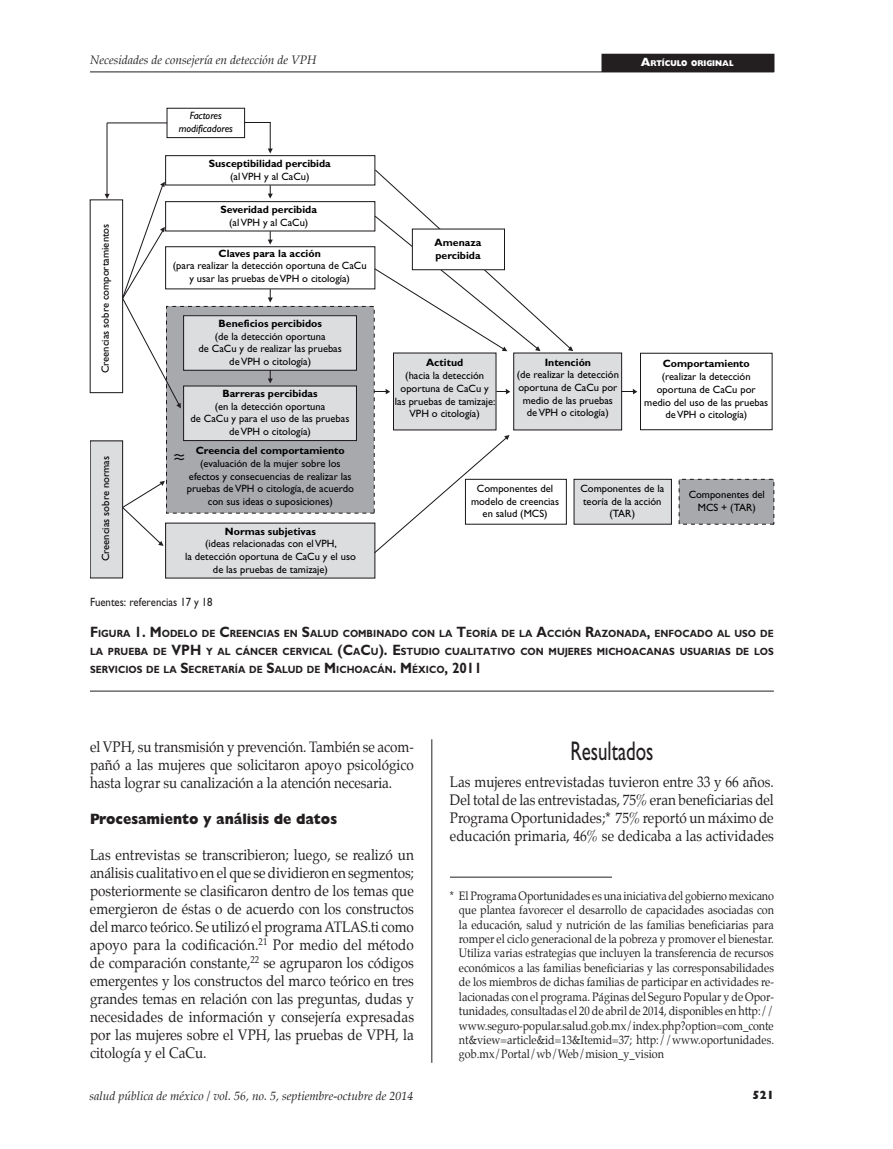
<style>
.page{position:relative;width:893px;height:1149px;background:#fff}
.page>*{position:absolute;margin:0;border:0;box-sizing:border-box;transform-origin:0 0}
.t1{font:27px "Gill Sans";color:#231f20;scale:.7 1}
.t2{font:18.6px "Myriad Pro";color:#000}
.t3{font:15px/18px "Palatino";color:#231f20;text-align:justify;scale:.9 1}
.t4{font:800 15px "Gill Sans";color:#231f20;scale:.9 1}
.t5{font:12px/14.4px "Palatino";color:#231f20;text-align:justify;scale:.9 1}
.t6{font:italic 12px "Palatino";color:#231f20}
.t7{font:12px "Gill Sans";color:#231f20;scale:.9 1}
.t8{font:800 12px "Gill Sans";color:#231f20;scale:.9 1}
.t9{font:10.65px/12.8px "Gill Sans";color:#000;text-align:center}
.t10{font:700 10.65px/12.8px "Gill Sans";color:#000}
.t11{font:italic 10.65px/12.8px "Gill Sans";color:#000;text-align:center}
.t12{font:700 10.5px/18px "Gill Sans";color:#231f20;text-align:justify;scale:.9 1}
.t13{font:10.5px "Gill Sans";color:#000}
.t14{font:800 8.4px "Gill Sans";color:#fff;scale:.9 1}
.s1{font-size:12px}
.s2{font-size:15px}
</style>
<div class="page">
<div style="left:602px;top:54px;width:172px;height:18px;background:#231f20"></div>
<hr style="left:90px;top:72px;width:684px;height:1px;background:#231f20">
<hr style="left:432px;top:739px;width:1px;height:323px;background:#231f20">
<hr style="left:90px;top:690px;width:684px;height:1px;background:#231f20">
<hr style="left:450px;top:876px;width:162px;height:1px;background:#231f20">
<div style="left:514px;top:353px;width:108px;height:77px;background:#dcdddf;border:1px solid #1a161a"></div>
<div style="left:90px;top:441px;width:33px;height:137px;background:#dcdddf"></div>
<div style="left:166px;top:523px;width:209px;height:55px;background:#dcdddf"></div>
<div style="left:574px;top:479px;width:98px;height:45px;background:#dcdddf;border:1px solid #1a161a"></div>
<div style="left:679px;top:479px;width:95px;height:45px;background:#a8a9ad"></div>
<div style="left:640px;top:353px;width:132px;height:77px;border:1px solid #1a161a"></div>
<svg style="left:90px;top:122px;width:477px;height:402px"></svg>
<svg style="left:386px;top:388px;width:4px;height:6px"></svg>
<hr style="left:107px;top:123px;width:1px;height:73px;background:#1a161a">
<svg style="left:105px;top:194px;width:5px;height:5px"></svg>
<hr style="left:270px;top:122px;width:1px;height:30px;background:#1a161a">
<svg style="left:268px;top:148px;width:5px;height:5px"></svg>
<div style="left:167px;top:108px;width:78px;height:30px;border:1px solid #1a161a"></div>
<div style="left:165px;top:155px;width:210px;height:30px;border:1px solid #1a161a"></div>
<svg style="left:496px;top:388px;width:14px;height:6px"></svg>
<svg style="left:621px;top:388px;width:16px;height:6px"></svg>
<svg style="left:568px;top:346px;width:5px;height:5px"></svg>
<svg style="left:502px;top:346px;width:5px;height:5px"></svg>
<svg style="left:535px;top:346px;width:5px;height:5px"></svg>
<svg style="left:504px;top:435px;width:6px;height:5px"></svg>
<svg style="left:122px;top:480px;width:43px;height:66px"></svg>
<svg style="left:122px;top:182px;width:253px;height:226px"></svg>
<p class="t6" style="left:90px;top:53px;width:228px">Necesidades de consejería en detección de VPH</p>
<p class="t14" style="left:641px;top:59px;width:104px"><span class="s1">A</span>RTÍCULO ORIGINAL</p>
<p class="t13" style="left:99px;top:373px;width:151px;rotate:-90deg">Creencias sobre comportamientos</p>
<p class="t13" style="left:100px;top:561px;width:106px;rotate:-90deg">Creencias sobre normas</p>
<p class="t11" style="left:179px;top:109px;width:56px">Factores modificadores</p>
<p class="t10" style="left:209px;top:157px;width:124px">Susceptibilidad percibida</p>
<p class="t9" style="left:230px;top:170px;width:81px">(al VPH y al CaCu)</p>
<p class="t10" style="left:221px;top:203px;width:98px">Severidad percibida</p>
<p class="t9" style="left:229px;top:216px;width:81px">(al VPH y al CaCu)</p>
<p class="t10" style="left:219px;top:246px;width:104px">Claves para la acción</p>
<p class="t9" style="left:173px;top:259px;width:195px">(para realizar la detección oportuna de CaCu y usar las pruebas de VPH o citología)</p>
<p class="t10" style="left:219px;top:317px;width:105px">Beneficios percibidos</p>
<p class="t9" style="left:199px;top:329px;width:145px">(de la detección oportuna<br>de CaCu y de realizar las pruebas de VPH o citología)</p>
<p class="t10" style="left:222px;top:387px;width:97px">Barreras percibidas</p>
<p class="t9" style="left:191px;top:399px;width:160px">(en la detección oportuna<br>de CaCu y para el uso de las pruebas de VPH o citología)</p>
<p class="t10" style="left:196px;top:444px;width:150px">Creencia del comportamiento</p>
<p class="t9" style="left:187px;top:457px;width:169px">(evaluación de la mujer sobre los efectos y consecuencias de realizar las pruebas de VPH o citología, de acuerdo con sus ideas o suposiciones)</p>
<p class="t10" style="left:225px;top:524px;width:92px">Normas subjetivas</p>
<p class="t9" style="left:185px;top:537px;width:172px">(ideas relacionadas con el VPH,<br>la detección oportuna de CaCu y el uso de las pruebas de tamizaje)</p>
<p class="t2" style="left:174px;top:444px;width:12px">≈</p>
<p class="t10" style="left:435px;top:236px;width:48px">Amenaza percibida</p>
<p class="t10" style="left:426px;top:356px;width:39px">Actitud</p>
<p class="t9" style="left:395px;top:369px;width:102px">(hacia la detección oportuna de CaCu y las pruebas de tamizaje:<br>VPH o citología)</p>
<p class="t10" style="left:545px;top:355px;width:48px">Intención</p>
<p class="t9" style="left:517px;top:368px;width:104px">(de realizar la detección oportuna de CaCu por medio de las pruebas de VPH o citología)</p>
<p class="t10" style="left:663px;top:357px;width:89px">Comportamiento</p>
<p class="t9" style="left:644px;top:370px;width:125px">(realizar la detección oportuna de CaCu por medio del uso de las pruebas de VPH o citología)</p>
<p class="t9" style="left:471px;top:482px;width:90px">Componentes del modelo de creencias en salud (MCS)</p>
<p class="t9" style="left:580px;top:482px;width:85px">Componentes de la teoría de la acción (TAR)</p>
<p class="t9" style="left:689px;top:488px;width:78px">Componentes del<br>MCS + (TAR)</p>
<p class="t7" style="left:90px;top:594px;width:138px">Fuentes: referencias 17 y 18</p>
<p class="t12" style="left:90px;top:624px;width:761px"><span class="s2">F</span>IGURA <span class="s2">1. M</span>ODELO DE <span class="s2">C</span>REENCIAS EN <span class="s2">S</span>ALUD COMBINADO CON LA <span class="s2">T</span>EORÍA DE LA <span class="s2">A</span>CCIÓN <span class="s2">R</span>AZONADA<span class="s2">,</span> ENFOCADO AL USO DE LA PRUEBA DE <span class="s2">VPH</span> Y AL CÁNCER CERVICAL <span class="s2">(C</span>A<span class="s2">C</span>U<span class="s2">). E</span>STUDIO CUALITATIVO CON MUJERES MICHOACANAS USUARIAS DE LOS SERVICIOS DE LA <span class="s2">S</span>ECRETARÍA DE <span class="s2">S</span>ALUD DE <span class="s2">M</span>ICHOACÁN<span class="s2">. M</span>ÉXICO<span class="s2">, 2011</span></p>
<p class="t3" style="left:90px;top:738px;width:361px">el VPH, su transmisión y prevención. También se acom&shy;pañó a las mujeres que solicitaron apoyo psicológico hasta lograr su canalización a la atención necesaria.</p>
<p class="t4" style="left:90px;top:809px;width:276px">Procesamiento y análisis de datos</p>
<p class="t3" style="left:90px;top:846px;width:362px">Las entrevistas se transcribieron; luego, se realizó un análisis cualitativo en el que se dividieron en segmentos; posteriormente se clasificaron dentro de los temas que emergieron de éstas o de acuerdo con los constructos del marco teórico. Se utilizó el programa ATLAS.ti como apoyo para la codificación.<sup>21</sup> Por medio del método de comparación constante,<sup>22</sup> se agruparon los códigos emergentes y los constructos del marco teórico en tres grandes temas en relación con las preguntas, dudas y necesidades de información y consejería expresadas por las mujeres sobre el VPH, las pruebas de VPH, la citología y el CaCu.</p>
<h1 class="t1" style="left:570px;top:734px;width:120px">Resultados</h1>
<p class="t3" style="left:450px;top:773px;width:361px">Las mujeres entrevistadas tuvieron entre 33 y 66 años.<br>Del total de las entrevistadas, 75% eran beneficiarias del Programa Oportunidades;* 75% reportó un máximo de educación primaria, 46% se dedicaba a las actividades</p>
<p class="t5" style="left:459px;top:889px;width:352px;text-indent:-9px">* El Programa Oportunidades es una iniciativa del gobierno mexicano que plantea favorecer el desarrollo de capacidades asociadas con la educación, salud y nutrición de las familias beneficiarias para romper el ciclo generacional de la pobreza y promover el bienestar.<br>Utiliza varias estrategias que incluyen la transferencia de recursos económicos a las familias beneficiarias y las corresponsabilidades de los miembros de dichas familias de participar en actividades re&shy;lacionadas con el programa. Páginas del Seguro Popular y de Opor&shy;tunidades, consultadas el 20 de abril de 2014, disponibles en http:// www.seguro-popular.salud.gob.mx/index.php?option=com_conte nt&amp;view=article&amp;id=13&amp;Itemid=37; http://www.oportunidades. gob.mx/Portal/wb/Web/mision_y_vision</p>
<p class="t6" style="left:89px;top:1088px;width:326px">salud pública de méxico / vol. 56, no. 5, septiembre-octubre de 2014</p>
<p class="t8" style="left:752px;top:1087px;width:26px">521</p>
</div>
